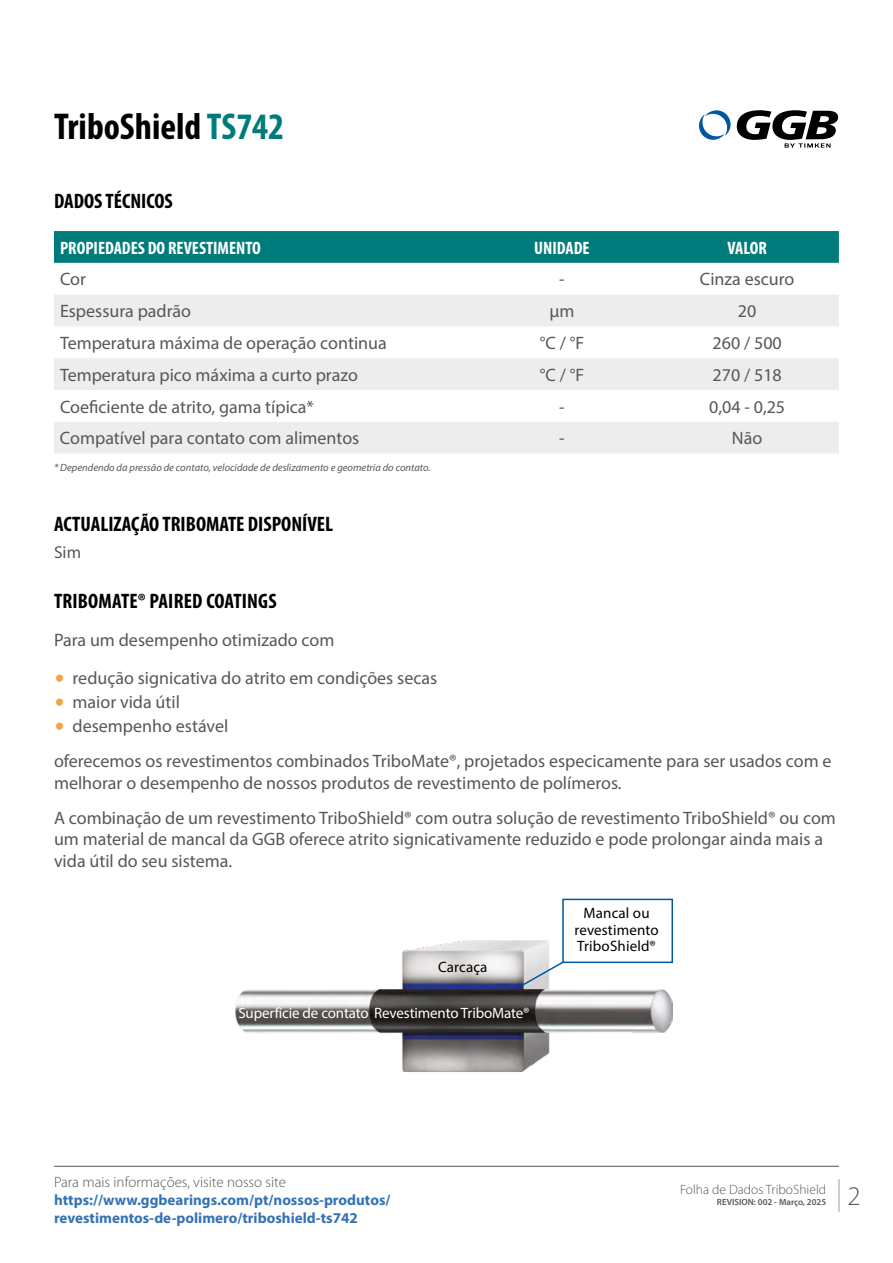
<style>
.page{position:relative;width:893px;height:1263px;background:#fff}
.page>*{position:absolute;margin:0;border:0;box-sizing:border-box;transform-origin:0 0}
.t1{font:700 condensed 37.5px "Myriad Pro";color:#000}
.t2{font:300 27px "Myriad Pro";color:#575756}
.t3{font:700 condensed 21px "Myriad Pro";color:#000}
.t4{font:18px/35.1px "Myriad Pro";color:#575756}
.t5{font:700 condensed 18px "Myriad Pro";color:#fff}
.t6{font:17.25px "Myriad Pro";color:#575756}
.t7{font:700 15px/18px "Myriad Pro";color:#3472b5}
.t8{font:15px "Myriad Pro";letter-spacing:-.01em;color:#fff}
.t9{font:15px/16.5px "Myriad Pro";letter-spacing:.01em;color:#000;text-align:center}
.t10{font:300 15px "Myriad Pro";color:#575756}
.t11{font:300 13.5px "Myriad Pro";color:#575756}
.t12{font:italic 10.5px "Myriad Pro";color:#575756}
.t13{font:600 9px "Myriad Pro";color:#575756}
.s1{color:#007b7b}
.s2{color:#f6a240}
</style>
<div class="page">
<svg style="left:699px;top:110px;width:139px;height:38px"></svg>
<div style="left:54px;top:231px;width:785px;height:32px;background:#007b7b"></div>
<svg style="left:54px;top:295px;width:785px;height:158px;fill:#ededed"></svg>
<hr style="left:54px;top:1166px;width:785px;height:1px;background:#575756">
<hr style="left:839px;top:1179px;width:1px;height:33px;background:#9d9d9c">
<img style="left:235px;top:940px;width:438px;height:132px">
<div style="left:562px;top:899px;width:111px;height:64px;border:2px solid #0058a2"></div>
<svg style="left:520px;top:960px;width:45px;height:27px"></svg>
<h1 class="t1" style="left:54px;top:103px;width:232px">TriboShield <span class="s1">TS742</span></h1>
<p class="t3" style="left:54px;top:188px;width:120px">DADOS TÉCNICOS</p>
<p class="t5" style="left:60px;top:236px;width:202px">PROPIEDADES DO REVESTIMENTO</p>
<p class="t5" style="left:534px;top:236px;width:57px">UNIDADE</p>
<p class="t5" style="left:727px;top:236px;width:41px">VALOR</p>
<p class="t4" style="left:60px;top:262px;width:28px">Cor</p>
<p class="t4" style="left:559px;top:262px;width:7px">-</p>
<p class="t4" style="left:700px;top:262px;width:96px">Cinza escuro</p>
<p class="t4" style="left:60px;top:293px;width:133px">Espessura padrão</p>
<p class="t4" style="left:549px;top:293px;width:26px">µm</p>
<p class="t4" style="left:738px;top:293px;width:20px">20</p>
<p class="t4" style="left:60px;top:325px;width:328px">Temperatura máxima de operação continua</p>
<p class="t4" style="left:540px;top:325px;width:46px">°C / °F</p>
<p class="t4" style="left:713px;top:325px;width:71px">260 / 500</p>
<p class="t4" style="left:60px;top:357px;width:299px">Temperatura pico máxima a curto prazo</p>
<p class="t4" style="left:540px;top:357px;width:46px">°C / °F</p>
<p class="t4" style="left:713px;top:357px;width:71px">270 / 518</p>
<p class="t4" style="left:60px;top:389px;width:256px">Coeficiente de atrito, gama típica*</p>
<p class="t4" style="left:559px;top:389px;width:7px">-</p>
<p class="t4" style="left:709px;top:389px;width:78px">0,04 - 0,25</p>
<p class="t4" style="left:60px;top:420px;width:301px">Compatível para contato com alimentos</p>
<p class="t4" style="left:559px;top:420px;width:7px">-</p>
<p class="t4" style="left:732px;top:420px;width:32px">Não</p>
<p class="t12" style="left:54px;top:461px;width:378px">* Dependendo da pressão de contato, velocidade de deslizamento e geometria do contato.</p>
<p class="t3" style="left:54px;top:511px;width:281px">ACTUALIZAÇÃO TRIBOMATE DISPONÍVEL</p>
<p class="t6" style="left:54px;top:542px;width:28px">Sim</p>
<p class="t3" style="left:54px;top:588px;width:224px">TRIBOMATE® PAIRED COATINGS</p>
<p class="t4" style="left:54px;top:622px;width:282px">Para um desempenho otimizado com</p>
<p class="t4" style="left:54px;top:660px;width:385px"><span class="s2">•</span> redução signicativa do atrito em condições secas</p>
<p class="t4" style="left:54px;top:684px;width:127px"><span class="s2">•</span> maior vida útil</p>
<p class="t4" style="left:54px;top:708px;width:779px"><span class="s2">•</span> desempenho estável<br>oferecemos os revestimentos combinados TriboMate®, projetados especicamente para ser usados com e</p>
<p class="t4" style="left:54px;top:765px;width:783px">melhorar o desempenho de nossos produtos de revestimento de polímeros.<br>A combinação de um revestimento TriboShield® com outra solução de revestimento TriboShield® ou com</p>
<p class="t4" style="left:54px;top:828px;width:770px;line-height:21.6px">um material de mancal da GGB oferece atrito signicativamente reduzido e pode prolongar ainda mais a vida útil do seu sistema.</p>
<p class="t9" style="left:438px;top:958px;width:51px">Carcaça</p>
<p class="t8" style="left:238px;top:1003px;width:293px">Superfície de contato Revestimento TriboMate®</p>
<p class="t9" style="left:574px;top:905px;width:86px">Mancal ou revestimento<br>TriboShield®</p>
<p class="t10" style="left:54px;top:1172px;width:234px">Para mais informações, visite nosso site</p>
<p class="t7" style="left:54px;top:1190px;width:338px">https://www.ggbearings.com/pt/nossos-produtos/ revestimentos-de-polimero/triboshield-ts742</p>
<p class="t11" style="left:680px;top:1182px;width:148px">Folha de Dados TriboShield</p>
<p class="t13" style="left:717px;top:1196px;width:111px">REVISION: 002 - Março, 2025</p>
<h2 class="t2" style="left:847px;top:1179px;width:15px">2</h2>
</div>
